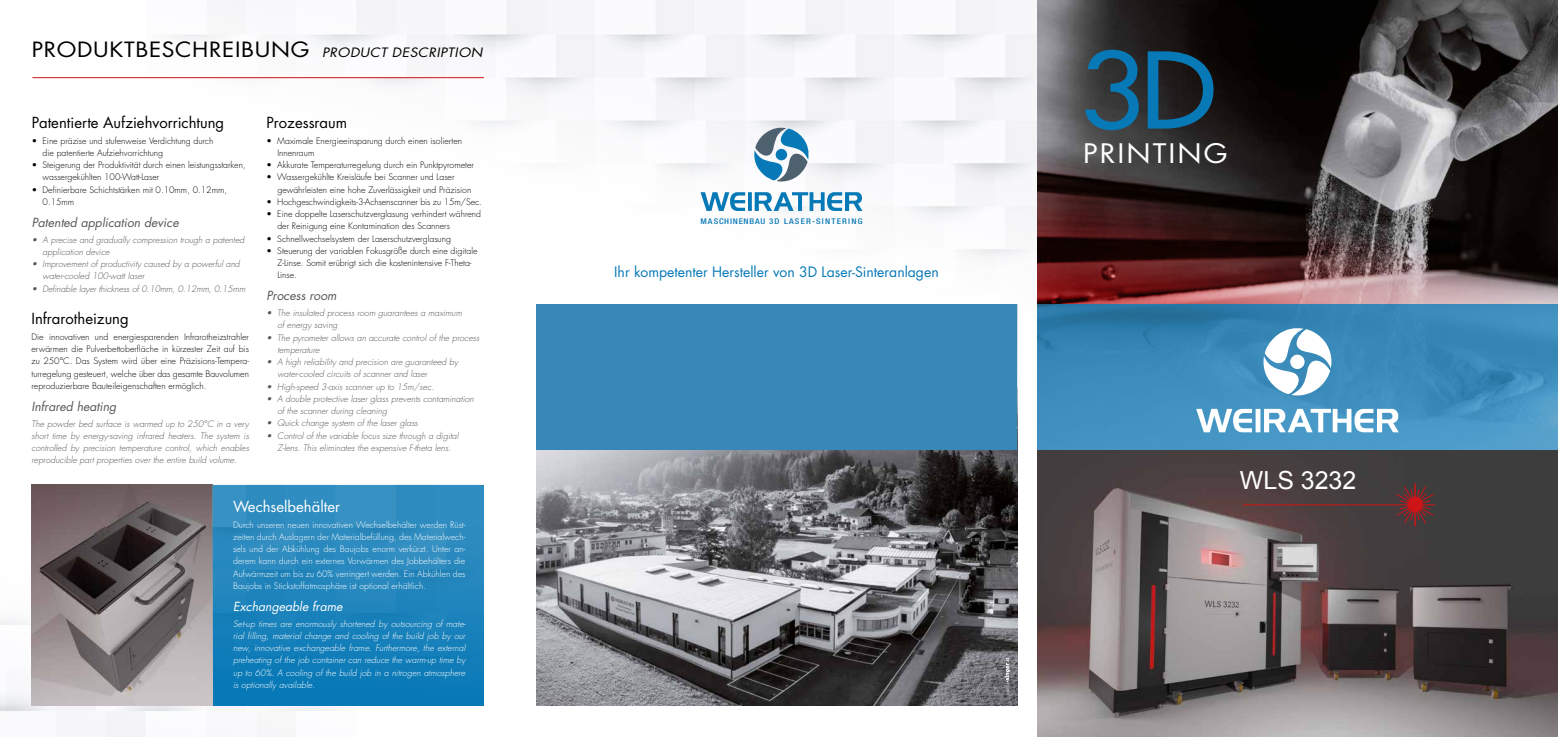
<style>
.page{position:relative;width:1558px;height:737px;background:#fff}
.page>*{position:absolute;margin:0;border:0;box-sizing:border-box;transform-origin:0 0}
.t1{font:102.38px "Futura";color:#0879b7;scale:1.11 1}
.t2{font:26.16px "Futura";letter-spacing:.07em;color:#fff;scale:1.11 1}
.t3{font:24.94px "Arial";color:#fff}
.t4{font:20.47px "Futura";letter-spacing:.03em;color:#000;scale:1.11 1}
.t5{font:14.88px "Futura";color:#000}
.t6{font:14.88px "Futura";color:#fff}
.t7{font:14px "Futura";color:#0879b7}
.t8{font:italic 12.25px "Futura";color:#575756}
.t9{font:italic 12.25px "Futura";color:#fff}
.t10{font:300 8.75px/12.2px "Futura";color:#000}
.t11{font:italic 300 8.75px/12.2px "Futura";color:#575756}
.t12{font:300 8.75px/12.2px "Futura";color:#fff;text-align:justify}
.t13{font:italic 300 8.75px/12.2px "Futura";color:#fff;text-align:justify}
.t14{font:500 condensed 7.88px "Helvetica Neue";letter-spacing:.135em;color:#0879b7;scale:1.13 1}
.s1{font-style:italic;font-size:12.6px}
</style>
<div class="page">
<img style="left:0;top:484px;width:356px;height:253px">
<img style="left:536px;top:450px;width:481px;height:255px">
<div style="left:536px;top:304px;width:481px;height:146px;background:#3788b6"></div>
<svg style="left:753px;top:127px;width:57px;height:55px"></svg>
<div style="left:775px;top:149px;width:12px;height:11px;background:#0879b7;border-radius:50%"></div>
<svg style="left:700px;top:192px;width:162px;height:19px"></svg>
<svg style="left:1005px;top:657px;width:5px;height:38px"></svg>
<svg style="left:1037px;top:0;width:521px;height:304px;background:#46393a"></svg>
<img style="left:1037px;top:450px;width:521px;height:287px">
<img style="left:1037px;top:304px;width:521px;height:146px">
<svg style="left:1262px;top:327px;width:71px;height:69px"></svg>
<div style="left:1290px;top:355px;width:14px;height:14px;background:#fff;border-radius:50%"></div>
<svg style="left:1196px;top:409px;width:202px;height:23px"></svg>
<hr style="left:1243px;top:504px;width:192px;height:1px;background:#cd1417">
<hr style="left:1414px;top:483px;width:1px;height:43px;background:#cd1417">
<svg style="left:1395px;top:485px;width:39px;height:39px;background:#693032"></svg>
<hr style="left:32px;top:77px;width:452px;height:1px;background:#cd1417">
<img style="left:32px;top:485px;width:180px;height:220px">
<div style="left:212px;top:485px;width:272px;height:220px;background:linear-gradient(to bottom,#3891c2,#0778b6)"></div>
<h3 class="t4" style="left:32px;top:37px;width:408px">PRODUKTBESCHREIBUNG <span class="s1">PRODUCT DESCRIPTION</span></h3>
<h3 class="t5" style="left:32px;top:113px;width:194px">Patentierte Aufziehvorrichtung</h3>
<p class="t10" style="left:43px;top:134px;width:172px;text-indent:-11px">• Eine präzise und stufenweise Verdichtung durch die patentierte Aufziehvorrichtung</p>
<p class="t10" style="left:43px;top:159px;width:205px;text-indent:-11px">• Steigerung der Produktivität durch einen leistungsstarken, wassergekühlten 100-Watt-Laser</p>
<p class="t10" style="left:43px;top:183px;width:186px;text-indent:-11px">• Definierbare Schichtstärken mit 0.10mm, 0.12mm,<br>0.15mm</p>
<h3 class="t8" style="left:32px;top:214px;width:148px">Patented application device</h3>
<p class="t11" style="left:43px;top:233px;width:203px;text-indent:-11px">• A precise and gradually compression trough a patented application device</p>
<p class="t11" style="left:43px;top:258px;width:199px;text-indent:-11px">• Improvement of productivity caused by a powerful and water-cooled 100-watt laser</p>
<p class="t11" style="left:32px;top:282px;width:215px">• Definable layer thickness of 0.10mm, 0.12mm, 0.15mm</p>
<h3 class="t5" style="left:32px;top:309px;width:99px">Infrarotheizung</h3>
<p class="t10" style="left:32px;top:331px;width:219px;text-align:justify">Die innovativen und energiesparenden Infrarotheizstrahler erwärmen die Pulverbettoberfläche in kürzester Zeit auf bis zu 250°C. Das System wird über eine Präzisions-Tempera&shy;turregelung gesteuert, welche über das gesamte Bauvolumen reproduzierbare Bauteileigenschaften ermöglich.</p>
<h3 class="t8" style="left:32px;top:398px;width:86px">Infrared heating</h3>
<p class="t11" style="left:32px;top:417px;width:219px;text-align:justify">The powder bed surface is warmed up to 250°C in a very short time by energy-saving infrared heaters. The system is controlled by precision temperature control, which enables reproducible part properties over the entire build volume.</p>
<h3 class="t6" style="left:233px;top:497px;width:108px">Wechselbehälter</h3>
<p class="t12" style="left:233px;top:518px;width:234px">Durch unseren neuen innovativen Wechselbehälter werden Rüst&shy;zeiten durch Auslagern der Materialbefüllung, des Materialwech&shy;sels und der Abkühlung des Baujobs enorm verkürzt. Unter an&shy;derem kann durch ein externes Vorwärmen des Jobbehälters die Aufwärmzeit um bis zu 60% verringert werden. Ein Abkühlen des Baujobs in Stickstoffatmosphäre ist optional erhältlich.</p>
<h3 class="t9" style="left:233px;top:598px;width:111px">Exchangeable frame</h3>
<p class="t13" style="left:233px;top:617px;width:234px">Set-up times are enormously shortened by outsourcing of mate&shy;rial filling, material change and cooling of the build job by our new, innovative exchangeable frame. Furthermore, the external preheating of the job container can reduce the warm-up time by up to 60%. A cooling of the build job in a nitrogen atmosphere is optionally available.</p>
<h3 class="t5" style="left:266px;top:113px;width:82px">Prozessraum</h3>
<p class="t10" style="left:277px;top:134px;width:186px;text-indent:-11px">• Maximale Energieeinsparung durch einen isolierten<br>Innenraum</p>
<p class="t10" style="left:266px;top:159px;width:209px">• Akkurate Temperaturregelung durch ein Punktpyrometer</p>
<p class="t10" style="left:277px;top:171px;width:195px;text-indent:-11px">• Wassergekühlte Kreisläufe bei Scanner und Laser gewährleisten eine hohe Zuverlässigkeit und Präzision</p>
<p class="t10" style="left:266px;top:196px;width:217px">• Hochgeschwindigkeits-3-Achsenscanner bis zu 15m/Sec.</p>
<p class="t10" style="left:277px;top:208px;width:205px;text-indent:-11px">• Eine doppelte Laserschutzverglasung verhindert während der Reinigung eine Kontamination des Scanners</p>
<p class="t10" style="left:266px;top:232px;width:186px">• Schnellwechselsystem der Laserschutzverglasung</p>
<p class="t10" style="left:277px;top:245px;width:202px;text-indent:-11px">• Steuerung der variablen Fokusgröße durch eine digitale<br>Z-Linse. Somit erübrigt sich die kostenintensive F-Theta-<br>Linse.</p>
<h3 class="t8" style="left:266px;top:288px;width:72px">Process room</h3>
<p class="t11" style="left:277px;top:307px;width:186px;text-indent:-11px">• The insulated process room guarantees a maximum of energy saving</p>
<p class="t11" style="left:277px;top:331px;width:204px;text-indent:-11px">• The pyrometer allows an accurate control of the process temperature</p>
<p class="t11" style="left:277px;top:356px;width:182px;text-indent:-11px">• A high reliability and precision are guaranteed by water-cooled circuits of scanner and laser</p>
<p class="t11" style="left:266px;top:380px;width:169px">• High-speed 3-axis scanner up to 15m/sec.</p>
<p class="t11" style="left:277px;top:393px;width:198px;text-indent:-11px">• A double protective laser glass prevents contamination of the scanner during cleaning</p>
<p class="t11" style="left:266px;top:417px;width:153px">• Quick change system of the laser glass</p>
<p class="t11" style="left:266px;top:429px;width:194px;text-align:center">• Control of the variable focus size through a digital<br>Z-lens. This eliminates the expensive F-theta lens.</p>
<p class="t14" style="left:700px;top:216px;width:145px">MASCHINENBAU 3D LASER-SINTERING</p>
<h3 class="t7" style="left:614px;top:262px;width:326px">Ihr kompetenter Hersteller von 3D Laser-Sinteranlagen</h3>
<h1 class="t1" style="left:1079px;top:24px;width:125px">3D</h1>
<h2 class="t2" style="left:1083px;top:137px;width:132px">PRINTING</h2>
<h3 class="t3" style="left:1240px;top:464px;width:118px">WLS 3232</h3>
</div>
